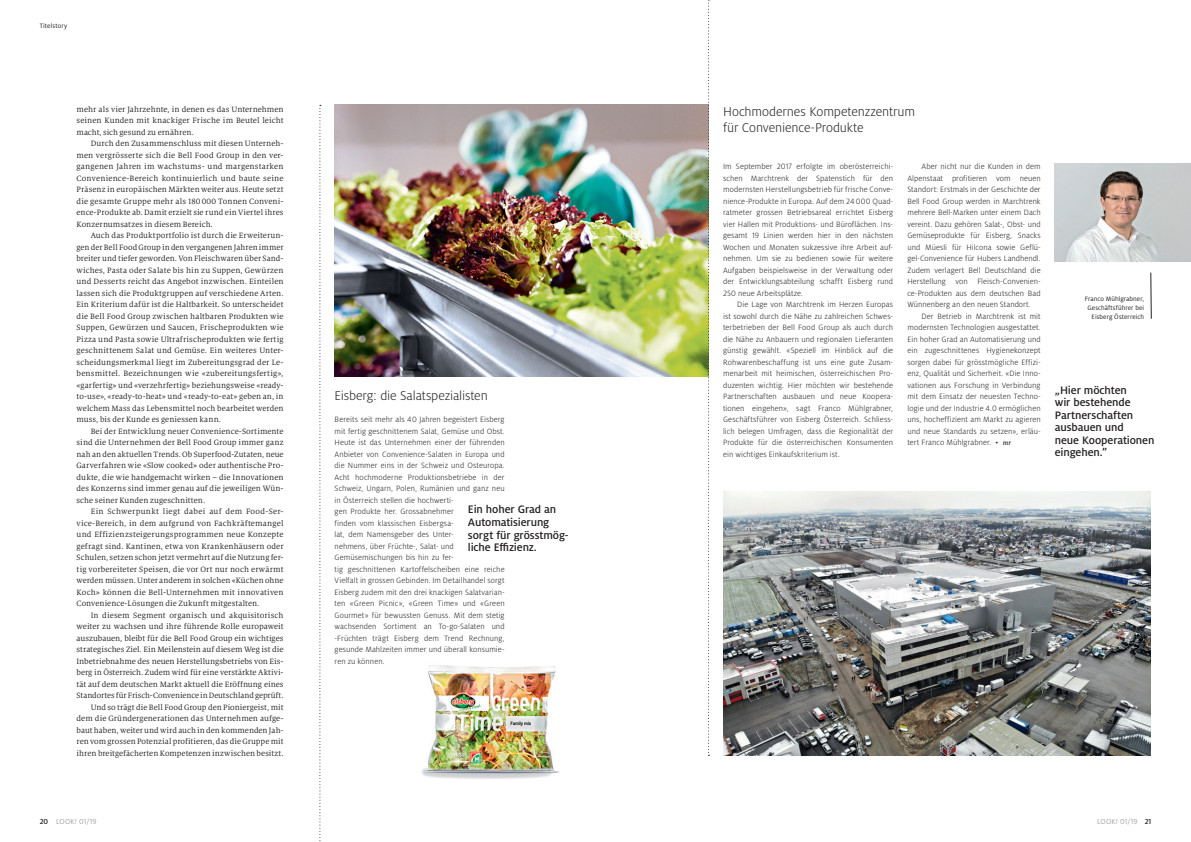
<style>
.page{position:relative;width:1191px;height:842px;background:#fff}
.page>*{position:absolute;margin:0;border:0;box-sizing:border-box;transform-origin:0 0}
.t1{font:300 14px/16px "Milo Pro";letter-spacing:-.01em;color:#231f20}
.t2{font:500 12px/12.5px "Milo Pro";letter-spacing:-.005em;color:#231f20}
.t3{font:300 8.5px/11.5px "Milo Pro";letter-spacing:.005em;color:#231f20;text-align:justify}
.t4{font:8.5px/11.5px "Milo Serif Pro";letter-spacing:.005em;color:#231f20;text-align:justify}
.t5{font:300 8px "Milo Pro";letter-spacing:.025em;color:#808285}
.t6{font:7px/9px "Milo Pro";letter-spacing:.01em;color:#231f20;text-align:right}
.s1{font-weight:500;color:#231f20}
.s2{font-family:"Milo Serif Pro";font-weight:500;font-style:italic;font-size:7px}
</style>
<div class="page">
<img style="left:334px;top:105px;width:374px;height:271px">
<img style="left:422px;top:665px;width:138px;height:114px">
<svg style="left:319px;top:105px;width:2px;height:736px"></svg>
<svg style="left:708px;top:0;width:1px;height:756px"></svg>
<img style="left:1054px;top:164px;width:137px;height:97px">
<img style="left:723px;top:491px;width:427px;height:265px">
<svg style="left:1150px;top:272px;width:1px;height:47px"></svg>
<p class="t6" style="left:40px;top:22px;width:29px">Titelstory</p>
<p class="t4" style="left:77px;top:103px;width:208px">mehr als vier Jahrzehnte, in denen es das Unternehmen seinen Kunden mit knackiger Frische im Beutel leicht macht, sich gesund zu ernähren.</p>
<p class="t4" style="left:77px;top:138px;width:208px;text-indent:14px">Durch den Zusammenschluss mit diesen Unterneh&shy;men vergrösserte sich die Bell Food Group in den ver&shy;gangenen Jahren im wachstums- und margenstarken Convenience-Bereich kontinuierlich und baute seine Präsenz in europäischen Märkten weiter aus. Heute setzt die gesamte Gruppe mehr als 180 000 Tonnen Conveni&shy;ence-Produkte ab. Damit erzielt sie rund ein Viertel ihres Konzernumsatzes in diesem Bereich.</p>
<p class="t4" style="left:77px;top:230px;width:208px;text-indent:14px">Auch das Produktportfolio ist durch die Erweiterun&shy;gen der Bell Food Group in den vergangenen Jahren immer breiter und tiefer geworden. Von Fleischwaren über Sand&shy;wiches, Pasta oder Salate bis hin zu Suppen, Gewürzen und Desserts reicht das Angebot inzwischen. Einteilen lassen sich die Produktgruppen auf verschiedene Arten.<br>Ein Kriterium dafür ist die Haltbarkeit. So unterscheidet die Bell Food Group zwischen haltbaren Produkten wie Suppen, Gewürzen und Saucen, Frischeprodukten wie Pizza und Pasta sowie Ultrafrischeprodukten wie fertig geschnittenem Salat und Gemüse. Ein weiteres Unter&shy;scheidungsmerkmal liegt im Zubereitungsgrad der Le&shy;bensmittel. Bezeichnungen wie «zubereitungsfertig», «garfertig» und «verzehrfertig» beziehungsweise «ready&shy;to-use», «ready-to-heat» und «ready-to-eat» geben an, in welchem Mass das Lebensmittel noch bearbeitet werden muss, bis der Kunde es geniessen kann.</p>
<p class="t4" style="left:77px;top:425px;width:208px;text-indent:14px">Bei der Entwicklung neuer Convenience-Sortimente sind die Unternehmen der Bell Food Group immer ganz nah an den aktuellen Trends. Ob Superfood-Zutaten, neue Garverfahren wie «Slow cooked» oder authentische Pro&shy;dukte, die wie handgemacht wirken – die Innovationen des Konzerns sind immer genau auf die jeweiligen Wün&shy;sche seiner Kunden zugeschnitten.</p>
<p class="t4" style="left:77px;top:506px;width:208px;text-indent:14px">Ein Schwerpunkt liegt dabei auf dem Food-Ser&shy;vice-Bereich, in dem aufgrund von Fachkräftemangel und Effizienzsteigerungsprogrammen neue Konzepte gefragt sind. Kantinen, etwa von Krankenhäusern oder Schulen, setzen schon jetzt vermehrt auf die Nutzung fer&shy;tig vorbereiteter Speisen, die vor Ort nur noch erwärmt werden müssen. Unter anderem in solchen «Küchen ohne Koch» können die Bell-Unternehmen mit innovativen Convenience-Lösungen die Zukunft mitgestalten.</p>
<p class="t4" style="left:77px;top:609px;width:208px;text-align:right">In diesem Segment organisch und akquisitorisch weiter zu wachsen und ihre führende Rolle europaweit auszubauen, bleibt für die Bell Food Group ein wichtiges strategisches Ziel. Ein Meilenstein auf diesem Weg ist die Inbetriebnahme des neuen Herstellungsbetriebs von Eis&shy;berg in Österreich. Zudem wird für eine verstärkte Aktivi&shy;tät auf dem deutschen Markt aktuell die Eröffnung eines Standortes für Frisch-Convenience in Deutschland geprüft.<br>Und so trägt die Bell Food Group den Pioniergeist, mit dem die Gründergenerationen das Unternehmen aufge&shy;baut haben, weiter und wird auch in den kommenden Jah&shy;ren vom grossen Potenzial profitieren, das die Gruppe mit ihren breitgefächerten Kompetenzen inzwischen besitzt.</p>
<p class="t5" style="left:40px;top:817px;width:58px"><span class="s1">20</span> LOOK! 01/19</p>
<h1 class="t1" style="left:334px;top:388px;width:155px">Eisberg: die Salatspezialisten</h1>
<p class="t3" style="left:334px;top:414px;width:172px;text-align:left">Bereits seit mehr als 40 Jahren begeistert Eisberg mit fertig geschnittenem Salat, Gemüse und Obst.<br>Heute ist das Unternehmen einer der führenden Anbieter von Convenience-Salaten in Europa und die Nummer eins in der Schweiz und Osteuropa.<br>Acht hochmoderne Produktionsbetriebe in der Schweiz, Ungarn, Polen, Rumänien und ganz neu in Österreich stellen die hochwerti-<br>gen Produkte her. Grossabnehmer<br>finden vom klassischen Eisbergsa-<br>lat, dem Namensgeber des Unter-<br>nehmens, über Früchte-, Salat- und Gemüsemischungen bis hin zu fer-<br>tig geschnittenen Kartoffelscheiben eine reiche Vielfalt in grossen Gebinden. Im Detailhandel sorgt Eisberg zudem mit den drei knackigen Salatvarian&shy;ten «Green Picnic», «Green Time» und «Green Gourmet» für bewussten Genuss. Mit dem stetig wachsenden Sortiment an To-go-Salaten und -Früchten trägt Eisberg dem Trend Rechnung, gesunde Mahlzeiten immer und überall konsumie&shy;ren zu können.</p>
<h2 class="t2" style="left:468px;top:503px;width:102px">Ein hoher Grad an<br>Automatisierung sorgt für grösstmög&shy;liche Effizienz.</h2>
<h1 class="t1" style="left:723px;top:104px;width:193px">Hochmodernes Kompetenzzentrum für Convenience-Produkte</h1>
<p class="t3" style="left:723px;top:161px;width:172px">Im September 2017 erfolgte im oberösterreichi&shy;schen Marchtrenk der Spatenstich für den modernsten Herstellungsbetrieb für frische Conve&shy;nience-Produkte in Europa. Auf dem 24000 Quad&shy;ratmeter grossen Betriebsareal errichtet Eisberg vier Hallen mit Produktions- und Büroflächen. Ins&shy;gesamt 19 Linien werden hier in den nächsten Wochen und Monaten sukzessive ihre Arbeit auf&shy;nehmen. Um sie zu bedienen sowie für weitere Aufgaben beispielsweise in der Verwaltung oder der Entwicklungsabteilung schafft Eisberg rund 250 neue Arbeitsplätze.</p>
<p class="t3" style="left:723px;top:299px;width:172px;text-indent:14px">Die Lage von Marchtrenk im Herzen Europas ist sowohl durch die Nähe zu zahlreichen Schwes&shy;terbetrieben der Bell Food Group als auch durch die Nähe zu Anbauern und regionalen Lieferanten günstig gewählt. «Speziell im Hinblick auf die Rohwarenbeschaffung ist uns eine gute Zusam&shy;menarbeit mit heimischen, österreichischen Pro&shy;duzenten wichtig. Hier möchten wir bestehende Partnerschaften ausbauen und neue Koopera&shy;tionen eingehen», sagt Franco Mühlgrabner, Geschäftsführer von Eisberg Österreich. Schliess&shy;lich belegen Umfragen, dass die Regionalität der Produkte für die österreichischen Konsumenten ein wichtiges Einkaufskriterium ist.</p>
<p class="t3" style="left:907px;top:161px;width:135px;text-indent:14px">Aber nicht nur die Kunden in dem Alpenstaat profitieren vom neuen Standort: Erstmals in der Geschichte der Bell Food Group werden in Marchtrenk mehrere Bell-Marken unter einem Dach vereint. Dazu gehören Salat-, Obst- und Gemüseprodukte für Eisberg, Snacks und Müesli für Hilcona sowie Geflü&shy;gel-Convenience für Hubers Landhendl.<br>Zudem verlagert Bell Deutschland die Herstellung von Fleisch-Convenien&shy;ce-Produkten aus dem deutschen Bad Wünnenberg an den neuen Standort.</p>
<p class="t3" style="left:907px;top:310px;width:135px;text-indent:14px">Der Betrieb in Marchtrenk ist mit modernsten Technologien ausgestattet.<br>Ein hoher Grad an Automatisierung und ein zugeschnittenes Hygienekonzept sorgen dabei für grösstmögliche Effizi&shy;enz, Qualität und Sicherheit. «Die Inno&shy;vationen aus Forschung in Verbindung mit dem Einsatz der neuesten Techno&shy;logie und der Industrie 4.0 ermöglichen uns, hocheffizient am Markt zu agieren und neue Standards zu setzen», erläu&shy;tert Franco Mühlgrabner. • <span class="s2">mr</span></p>
<p class="t6" style="left:1084px;top:294px;width:61px">Franco Mühlgrabner,<br>Geschäftsführer bei<br>Eisberg Österreich</p>
<h2 class="t2" style="left:1054px;top:384px;width:101px">„Hier möchten<br>wir bestehende<br>Partnerschaften ausbauen und<br>neue Kooperationen eingehen.”</h2>
<p class="t5" style="left:1097px;top:817px;width:56px">LOOK! 01/19 <span class="s1">21</span></p>
</div>
